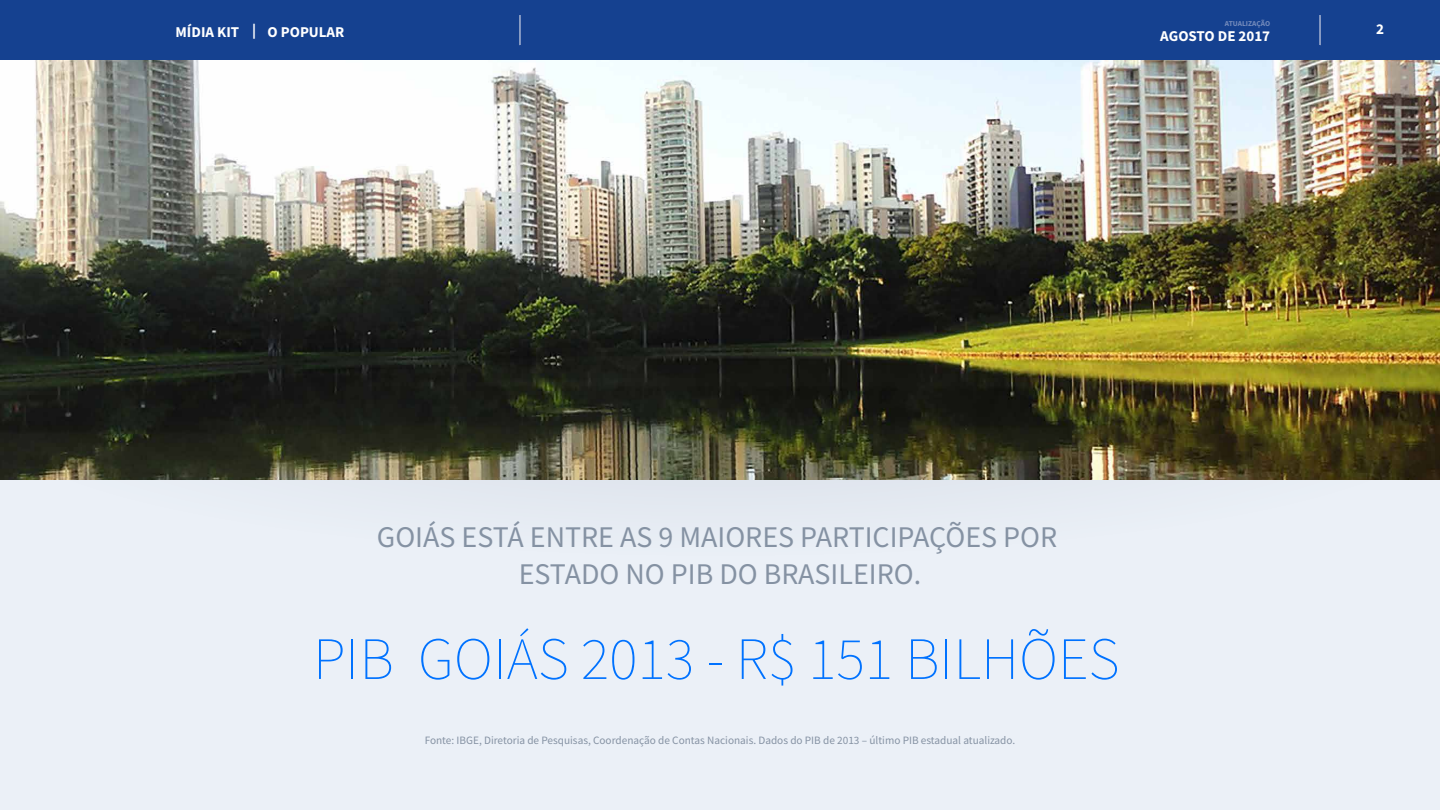
<style>
.page{position:relative;width:1440px;height:810px;background:#fff}
.page>*{position:absolute;margin:0;border:0;box-sizing:border-box;transform-origin:0 0}
.t1{font:200 60px "Source Sans Pro";color:#0072ff}
.t2{font:30px/37.5px "Source Sans Pro";color:#8592a3;text-align:center}
.t3{font:700 15px "Source Sans Pro";color:#fff}
.t4{font:11.25px "Source Sans Pro";color:#8592a3}
.t5{font:700 7.5px "Source Sans Pro";color:#738abb}
</style>
<div class="page">
<div style="left:0;top:0;width:1440px;height:60px;background:#154190"></div>
<hr style="left:520px;top:15px;width:1px;height:30px;background:#738abb">
<hr style="left:1320px;top:15px;width:1px;height:30px;background:#738abb">
<div style="left:0;top:61px;width:1440px;height:749px;background:#ebf0f7"></div>
<svg style="left:0;top:479px;width:1440px;height:8px"></svg>
<img style="left:0;top:60px;width:1440px;height:419px">
<p class="t5" style="left:1225px;top:18px;width:47px">ATUALIZAÇÃO</p>
<h3 class="t3" style="left:1160px;top:26px;width:111px">AGOSTO DE 2017</h3>
<h3 class="t3" style="left:176px;top:22px;width:170px">MÍDIA KIT | O POPULAR</h3>
<h3 class="t3" style="left:1376px;top:19px;width:9px">2</h3>
<h2 class="t2" style="left:377px;top:518px;width:682px">GOIÁS ESTÁ ENTRE AS 9 MAIORES PARTICIPAÇÕES POR<br>ESTADO NO PIB DO BRASILEIRO.</h2>
<h1 class="t1" style="left:313px;top:623px;width:808px">PIB GOIÁS 2013 - R$ 151 BILHÕES</h1>
<p class="t4" style="left:425px;top:733px;width:592px">Fonte: IBGE, Diretoria de Pesquisas, Coordenação de Contas Nacionais. Dados do PIB de 2013 – último PIB estadual atualizado.</p>
</div>
